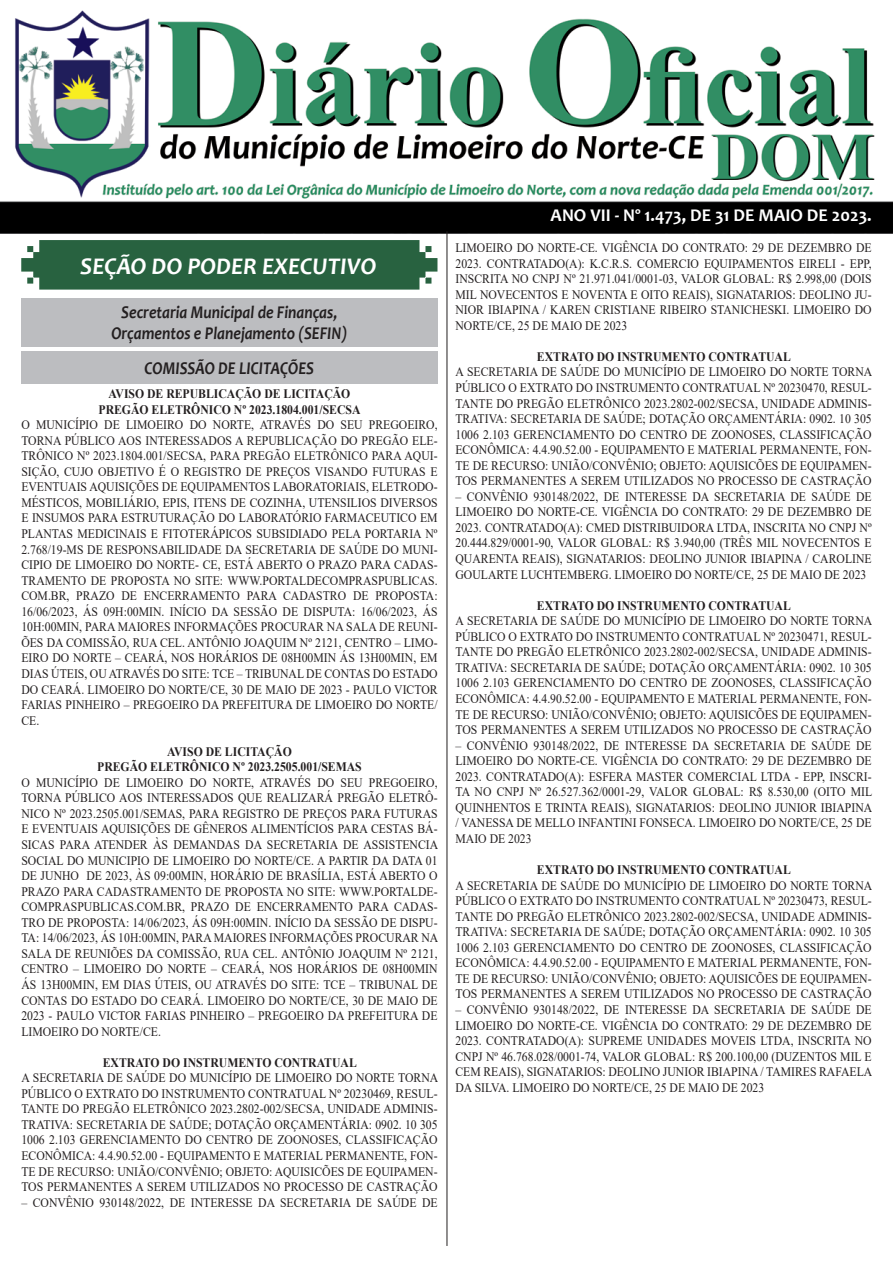
<style>
.page{position:relative;width:893px;height:1263px;background:#fff}
.page>*{position:absolute;margin:0;border:0;box-sizing:border-box;transform-origin:0 0}
.t1{font:italic 700 24px "Candara";color:#fff}
.t2{font:italic 700 18px "Candara";color:#231f20;scale:.87 1}
.t3{font:700 18px "Candara";color:#fff}
.t4{font:12.9px/15.6px "Times New Roman";color:#231f20;text-align:justify;scale:.9 1}
.t5{font:700 12.9px "Times New Roman";color:#231f20;scale:.9 1}
</style>
<div class="page">
<img style="left:0;top:10px;width:893px;height:224px">
<svg style="left:21px;top:240px;width:416px;height:50px;background:#346a4a"></svg>
<hr style="left:447px;top:231px;width:1px;height:1015px;background:#231f20">
<div style="left:21px;top:351px;width:416px;height:32px;background:#bcbdc0"></div>
<div style="left:21px;top:298px;width:416px;height:48px;background:#bcbdc0"></div>
<p class="t1" style="left:80px;top:251px;width:298px">SEÇÃO DO PODER EXECUTIVO</p>
<p class="t2" style="left:121px;top:301px;width:250px">Secretaria Municipal de Finanças,</p>
<p class="t2" style="left:111px;top:322px;width:273px">Orçamentos e Planejamento (SEFIN)</p>
<p class="t2" style="left:145px;top:357px;width:196px">COMISSÃO DE LICITAÇÕES</p>
<p class="t5" style="left:109px;top:384px;width:270px">AVISO DE REPUBLICAÇÃO DE LICITAÇÃO</p>
<p class="t5" style="left:99px;top:400px;width:293px">PREGÃO ELETRÔNICO Nº 2023.1804.001/SECSA</p>
<p class="t4" style="left:21px;top:417px;width:464px">O MUNICÍPIO DE LIMOEIRO DO NORTE, ATRAVÉS DO SEU PREGOEIRO, TORNA PÚBLICO AOS INTERESSADOS A REPUBLICAÇÃO DO PREGÃO ELE-TRÔNICO Nº 2023.1804.001/SECSA, PARA PREGÃO ELETRÔNICO PARA AQUI-SIÇÃO, CUJO OBJETIVO É O REGISTRO DE PREÇOS VISANDO FUTURAS E EVENTUAIS AQUISIÇÕES DE EQUIPAMENTOS LABORATORIAIS, ELETRODO-MÉSTICOS, MOBILIÁRIO, EPIS, ITENS DE COZINHA, UTENSILIOS DIVERSOS E INSUMOS PARA ESTRUTURAÇÃO DO LABORATÓRIO FARMACEUTICO EM PLANTAS MEDICINAIS E FITOTERÁPICOS SUBSIDIADO PELA PORTARIA Nº 2.768/19-MS DE RESPONSABILIDADE DA SECRETARIA DE SAÚDE DO MUNI-CIPIO DE LIMOEIRO DO NORTE- CE, ESTÁ ABERTO O PRAZO PARA CADAS-TRAMENTO DE PROPOSTA NO SITE: WWW.PORTALDECOMPRASPUBLICAS.<br>COM.BR, PRAZO DE ENCERRAMENTO PARA CADASTRO DE PROPOSTA:<br>16/06/2023, ÁS 09H:00MIN. INÍCIO DA SESSÃO DE DISPUTA: 16/06/2023, ÁS 10H:00MIN, PARA MAIORES INFORMAÇÕES PROCURAR NA SALA DE REUNI-ÕES DA COMISSÃO, RUA CEL. ANTÔNIO JOAQUIM Nº 2121, CENTRO – LIMO-EIRO DO NORTE – CEARÁ, NOS HORÁRIOS DE 08H00MIN ÁS 13H00MIN, EM DIAS ÚTEIS, OU ATRAVÉS DO SITE: TCE – TRIBUNAL DE CONTAS DO ESTADO DO CEARÁ. LIMOEIRO DO NORTE/CE, 30 DE MAIO DE 2023 - PAULO VICTOR FARIAS PINHEIRO – PREGOEIRO DA PREFEITURA DE LIMOEIRO DO NORTE/ CE.</p>
<p class="t5" style="left:167px;top:742px;width:140px">AVISO DE LICITAÇÃO</p>
<p class="t5" style="left:97px;top:758px;width:295px">PREGÃO ELETRÔNICO Nº 2023.2505.001/SEMAS</p>
<p class="t4" style="left:21px;top:774px;width:465px">O MUNICÍPIO DE LIMOEIRO DO NORTE, ATRAVÉS DO SEU PREGOEIRO, TORNA PÚBLICO AOS INTERESSADOS QUE REALIZARÁ PREGÃO ELETRÔ-NICO Nº 2023.2505.001/SEMAS, PARA REGISTRO DE PREÇOS PARA FUTURAS E EVENTUAIS AQUISIÇÕES DE GÊNEROS ALIMENTÍCIOS PARA CESTAS BÁ-SICAS PARA ATENDER ÀS DEMANDAS DA SECRETARIA DE ASSISTENCIA SOCIAL DO MUNICIPIO DE LIMOEIRO DO NORTE/CE. A PARTIR DA DATA 01<br>DE JUNHO DE 2023, ÀS 09:00MIN, HORÁRIO DE BRASÍLIA, ESTÁ ABERTO O PRAZO PARA CADASTRAMENTO DE PROPOSTA NO SITE: WWW.PORTALDE-COMPRASPUBLICAS.COM.BR, PRAZO DE ENCERRAMENTO PARA CADAS-TRO DE PROPOSTA: 14/06/2023, ÁS 09H:00MIN. INÍCIO DA SESSÃO DE DISPU-TA: 14/06/2023, ÁS 10H:00MIN, PARA MAIORES INFORMAÇÕES PROCURAR NA SALA DE REUNIÕES DA COMISSÃO, RUA CEL. ANTÔNIO JOAQUIM Nº 2121, CENTRO – LIMOEIRO DO NORTE – CEARÁ, NOS HORÁRIOS DE 08H00MIN ÁS 13H00MIN, EM DIAS ÚTEIS, OU ATRAVÉS DO SITE: TCE – TRIBUNAL DE CONTAS DO ESTADO DO CEARÁ. LIMOEIRO DO NORTE/CE, 30 DE MAIO DE 2023 - PAULO VICTOR FARIAS PINHEIRO – PREGOEIRO DA PREFEITURA DE LIMOEIRO DO NORTE/CE.</p>
<p class="t5" style="left:103px;top:1053px;width:284px">EXTRATO DO INSTRUMENTO CONTRATUAL</p>
<p class="t4" style="left:21px;top:1070px;width:465px">A SECRETARIA DE SAÚDE DO MUNICÍPIO DE LIMOEIRO DO NORTE TORNA PÚBLICO O EXTRATO DO INSTRUMENTO CONTRATUAL Nº 20230469, RESUL-TANTE DO PREGÃO ELETRÔNICO 2023.2802-002/SECSA, UNIDADE ADMINIS-TRATIVA: SECRETARIA DE SAÚDE; DOTAÇÃO ORÇAMENTÁRIA: 0902. 10 305<br>1006 2.103 GERENCIAMENTO DO CENTRO DE ZOONOSES, CLASSIFICAÇÃO ECONÔMICA: 4.4.90.52.00 - EQUIPAMENTO E MATERIAL PERMANENTE, FON-TE DE RECURSO: UNIÃO/CONVÊNIO; OBJETO: AQUISICÕES DE EQUIPAMEN-TOS PERMANENTES A SEREM UTILIZADOS NO PROCESSO DE CASTRAÇÃO</p>
<p class="t4" style="left:21px;top:1194px;width:464px">– CONVÊNIO 930148/2022, DE INTERESSE DA SECRETARIA DE SAÚDE DE</p>
<p class="t3" style="left:551px;top:204px;width:323px">ANO VII - Nº 1.473, DE 31 DE MAIO DE 2023.</p>
<p class="t4" style="left:455px;top:239px;width:464px">LIMOEIRO DO NORTE-CE. VIGÊNCIA DO CONTRATO: 29 DE DEZEMBRO DE 2023. CONTRATADO(A): K.C.R.S. COMERCIO EQUIPAMENTOS EIRELI - EPP, INSCRITA NO CNPJ Nº 21.971.041/0001-03, VALOR GLOBAL: R$ 2.998,00 (DOIS MIL NOVECENTOS E NOVENTA E OITO REAIS), SIGNATARIOS: DEOLINO JU-NIOR IBIAPINA / KAREN CRISTIANE RIBEIRO STANICHESKI. LIMOEIRO DO NORTE/CE, 25 DE MAIO DE 2023</p>
<p class="t5" style="left:537px;top:347px;width:284px">EXTRATO DO INSTRUMENTO CONTRATUAL</p>
<p class="t4" style="left:455px;top:364px;width:465px">A SECRETARIA DE SAÚDE DO MUNICÍPIO DE LIMOEIRO DO NORTE TORNA PÚBLICO O EXTRATO DO INSTRUMENTO CONTRATUAL Nº 20230470, RESUL-TANTE DO PREGÃO ELETRÔNICO 2023.2802-002/SECSA, UNIDADE ADMINIS-TRATIVA: SECRETARIA DE SAÚDE; DOTAÇÃO ORÇAMENTÁRIA: 0902. 10 305<br>1006 2.103 GERENCIAMENTO DO CENTRO DE ZOONOSES, CLASSIFICAÇÃO ECONÔMICA: 4.4.90.52.00 - EQUIPAMENTO E MATERIAL PERMANENTE, FON-TE DE RECURSO: UNIÃO/CONVÊNIO; OBJETO: AQUISICÕES DE EQUIPAMEN-TOS PERMANENTES A SEREM UTILIZADOS NO PROCESSO DE CASTRAÇÃO</p>
<p class="t4" style="left:455px;top:488px;width:464px">– CONVÊNIO 930148/2022, DE INTERESSE DA SECRETARIA DE SAÚDE DE LIMOEIRO DO NORTE-CE. VIGÊNCIA DO CONTRATO: 29 DE DEZEMBRO DE 2023. CONTRATADO(A): CMED DISTRIBUIDORA LTDA, INSCRITA NO CNPJ Nº 20.444.829/0001-90, VALOR GLOBAL: R$ 3.940,00 (TRÊS MIL NOVECENTOS E QUARENTA REAIS), SIGNATARIOS: DEOLINO JUNIOR IBIAPINA / CAROLINE GOULARTE LUCHTEMBERG. LIMOEIRO DO NORTE/CE, 25 DE MAIO DE 2023</p>
<p class="t5" style="left:537px;top:596px;width:284px">EXTRATO DO INSTRUMENTO CONTRATUAL</p>
<p class="t4" style="left:455px;top:613px;width:465px">A SECRETARIA DE SAÚDE DO MUNICÍPIO DE LIMOEIRO DO NORTE TORNA PÚBLICO O EXTRATO DO INSTRUMENTO CONTRATUAL Nº 20230471, RESUL-TANTE DO PREGÃO ELETRÔNICO 2023.2802-002/SECSA, UNIDADE ADMINIS-TRATIVA: SECRETARIA DE SAÚDE; DOTAÇÃO ORÇAMENTÁRIA: 0902. 10 305<br>1006 2.103 GERENCIAMENTO DO CENTRO DE ZOONOSES, CLASSIFICAÇÃO ECONÔMICA: 4.4.90.52.00 - EQUIPAMENTO E MATERIAL PERMANENTE, FON-TE DE RECURSO: UNIÃO/CONVÊNIO; OBJETO: AQUISICÕES DE EQUIPAMEN-TOS PERMANENTES A SEREM UTILIZADOS NO PROCESSO DE CASTRAÇÃO</p>
<p class="t4" style="left:455px;top:737px;width:465px">– CONVÊNIO 930148/2022, DE INTERESSE DA SECRETARIA DE SAÚDE DE LIMOEIRO DO NORTE-CE. VIGÊNCIA DO CONTRATO: 29 DE DEZEMBRO DE 2023. CONTRATADO(A): ESFERA MASTER COMERCIAL LTDA - EPP, INSCRI-TA NO CNPJ Nº 26.527.362/0001-29, VALOR GLOBAL: R$ 8.530,00 (OITO MIL QUINHENTOS E TRINTA REAIS), SIGNATARIOS: DEOLINO JUNIOR IBIAPINA / VANESSA DE MELLO INFANTINI FONSECA. LIMOEIRO DO NORTE/CE, 25 DE MAIO DE 2023</p>
<p class="t5" style="left:537px;top:860px;width:284px">EXTRATO DO INSTRUMENTO CONTRATUAL</p>
<p class="t4" style="left:455px;top:877px;width:465px">A SECRETARIA DE SAÚDE DO MUNICÍPIO DE LIMOEIRO DO NORTE TORNA PÚBLICO O EXTRATO DO INSTRUMENTO CONTRATUAL Nº 20230473, RESUL-TANTE DO PREGÃO ELETRÔNICO 2023.2802-002/SECSA, UNIDADE ADMINIS-TRATIVA: SECRETARIA DE SAÚDE; DOTAÇÃO ORÇAMENTÁRIA: 0902. 10 305<br>1006 2.103 GERENCIAMENTO DO CENTRO DE ZOONOSES, CLASSIFICAÇÃO ECONÔMICA: 4.4.90.52.00 - EQUIPAMENTO E MATERIAL PERMANENTE, FON-TE DE RECURSO: UNIÃO/CONVÊNIO; OBJETO: AQUISICÕES DE EQUIPAMEN-TOS PERMANENTES A SEREM UTILIZADOS NO PROCESSO DE CASTRAÇÃO</p>
<p class="t4" style="left:455px;top:1001px;width:465px">– CONVÊNIO 930148/2022, DE INTERESSE DA SECRETARIA DE SAÚDE DE LIMOEIRO DO NORTE-CE. VIGÊNCIA DO CONTRATO: 29 DE DEZEMBRO DE 2023. CONTRATADO(A): SUPREME UNIDADES MOVEIS LTDA, INSCRITA NO CNPJ Nº 46.768.028/0001-74, VALOR GLOBAL: R$ 200.100,00 (DUZENTOS MIL E CEM REAIS), SIGNATARIOS: DEOLINO JUNIOR IBIAPINA / TAMIRES RAFAELA DA SILVA. LIMOEIRO DO NORTE/CE, 25 DE MAIO DE 2023</p>
</div>
